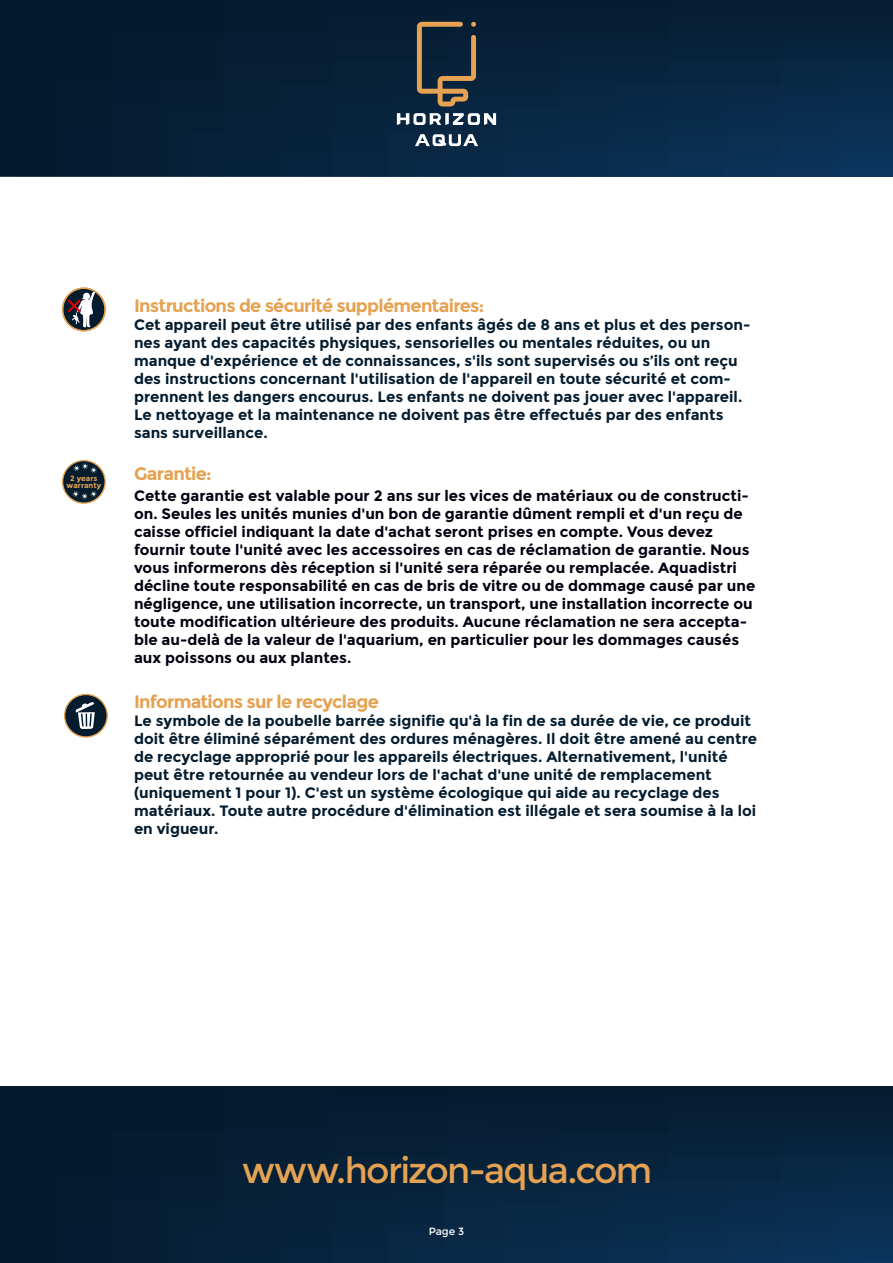
<style>
.page{position:relative;width:893px;height:1263px;background:#fff}
.page>*{position:absolute;margin:0;border:0;box-sizing:border-box;transform-origin:0 0}
.t1{font:36px "Montserrat";letter-spacing:-.045em;color:#e5a252}
.t2{font:700 18px "Montserrat";letter-spacing:-.04em;color:#e5a252}
.t3{font:700 15px/18px "Montserrat";color:#041c2e}
.t4{font:700 15px/18px "Montserrat";color:#001}
.t5{font:10.5px "Montserrat";color:#fff}
.t6{font:700 7.5px/6.9px "Montserrat";color:#e5a252;text-align:center}
</style>
<div class="page">
<svg style="left:0;top:1086px;width:893px;height:177px;background:#06213a"></svg>
<svg style="left:0;top:0;width:893px;height:177px;background:#07223b"></svg>
<svg style="left:417px;top:22px;width:59px;height:85px;background:#45453f"></svg>
<svg style="left:397px;top:113px;width:99px;height:12px"></svg>
<svg style="left:415px;top:134px;width:63px;height:12px"></svg>
<svg style="left:63px;top:288px;width:42px;height:43px"></svg>
<svg style="left:68px;top:291px;width:27px;height:37px"></svg>
<div style="left:62px;top:287px;width:44px;height:44px;border:1px solid #e5a252;border-radius:50%"></div>
<div style="left:63px;top:461px;width:42px;height:42px;background:#041c2e;border-radius:50%"></div>
<div style="left:62px;top:460px;width:44px;height:44px;border:1px solid #e5a252;border-radius:50%"></div>
<svg style="left:73px;top:463px;width:24px;height:11px"></svg>
<svg style="left:72px;top:490px;width:25px;height:10px"></svg>
<svg style="left:64px;top:694px;width:43px;height:43px"></svg>
<div style="left:64px;top:693px;width:44px;height:45px;border:1px solid #e5a252;border-radius:50%"></div>
<svg style="left:75px;top:702px;width:20px;height:27px"></svg>
<p class="t6" style="left:67px;top:475px;width:36px">2 years warranty</p>
<p class="t2" style="left:134px;top:295px;width:352px">Instructions de sécurité supplémentaires:</p>
<p class="t3" style="left:134px;top:316px;width:618px">Cet appareil peut être utilisé par des enfants âgés de 8 ans et plus et des person&shy;nes ayant des capacités physiques, sensorielles ou mentales réduites, ou un manque d'expérience et de connaissances, s'ils sont supervisés ou s’ils ont reçu des instructions concernant l'utilisation de l'appareil en toute sécurité et com&shy;prennent les dangers encourus. Les enfants ne doivent pas jouer avec l'appareil.<br>Le nettoyage et la maintenance ne doivent pas être effectués par des enfants sans surveillance.</p>
<p class="t2" style="left:134px;top:463px;width:79px">Garantie:</p>
<p class="t4" style="left:134px;top:487px;width:623px">Cette garantie est valable pour 2 ans sur les vices de matériaux ou de constructi&shy;on. Seules les unités munies d'un bon de garantie dûment rempli et d'un reçu de caisse officiel indiquant la date d'achat seront prises en compte. Vous devez fournir toute l'unité avec les accessoires en cas de réclamation de garantie. Nous vous informerons dès réception si l'unité sera réparée ou remplacée. Aquadistri décline toute responsabilité en cas de bris de vitre ou de dommage causé par une négligence, une utilisation incorrecte, un transport, une installation incorrecte ou toute modification ultérieure des produits. Aucune réclamation ne sera accepta&shy;ble au-delà de la valeur de l'aquarium, en particulier pour les dommages causés aux poissons ou aux plantes.</p>
<p class="t2" style="left:134px;top:691px;width:246px">Informations sur le recyclage</p>
<p class="t3" style="left:134px;top:712px;width:625px">Le symbole de la poubelle barrée signifie qu'à la fin de sa durée de vie, ce produit doit être éliminé séparément des ordures ménagères. Il doit être amené au centre de recyclage approprié pour les appareils électriques. Alternativement, l'unité peut être retournée au vendeur lors de l'achat d'une unité de remplacement (uniquement 1 pour 1). C'est un système écologique qui aide au recyclage des matériaux. Toute autre procédure d'élimination est illégale et sera soumise à la loi en vigueur.</p>
<h1 class="t1" style="left:242px;top:1150px;width:412px">www.horizon-aqua.com</h1>
<p class="t5" style="left:429px;top:1225px;width:37px">Page 3</p>
</div>
